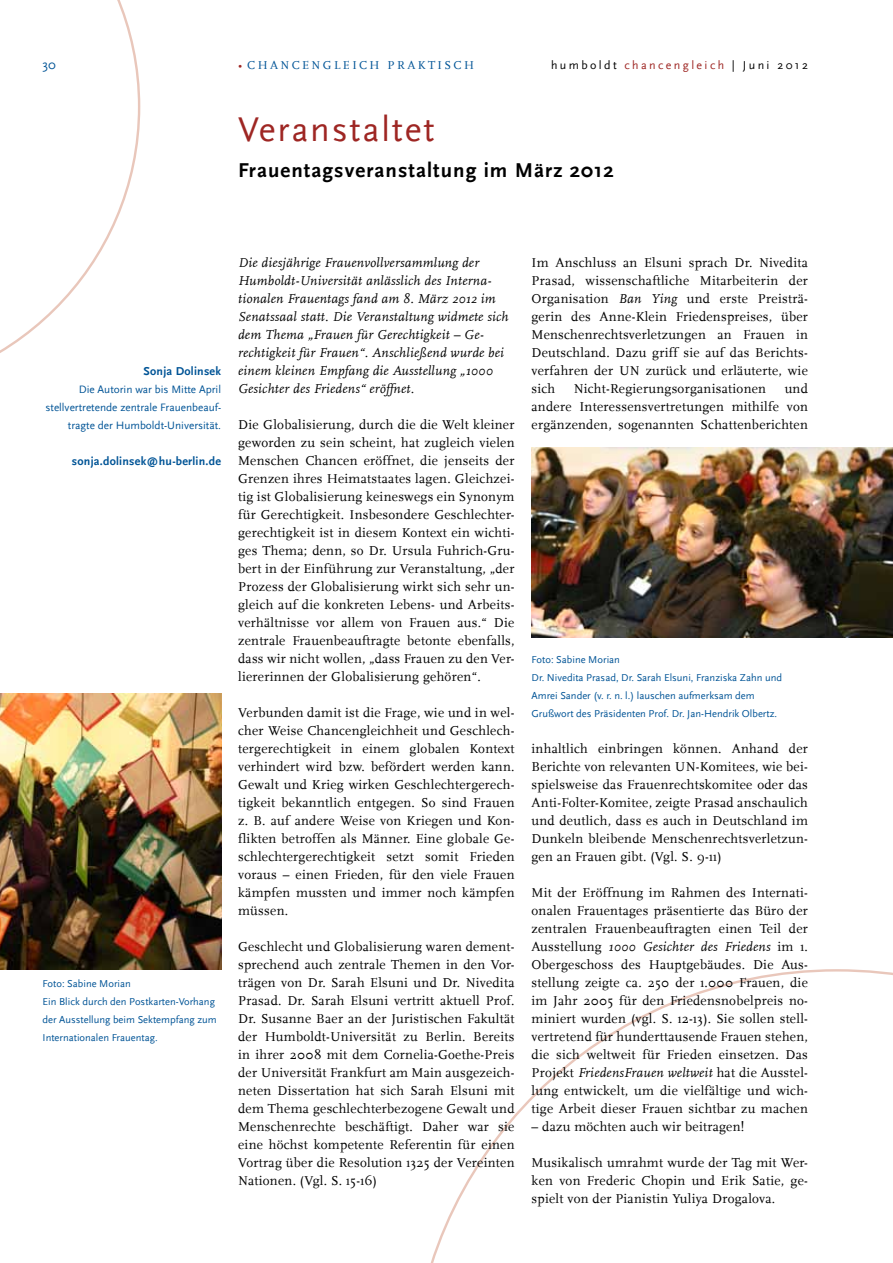
<style>
.page{position:relative;width:893px;height:1263px;background:#fff}
.page>*{position:absolute;margin:0;border:0;box-sizing:border-box;transform-origin:0 0}
.t1{font:36px "HU Scala Sans";letter-spacing:.05em;color:#9e2623}
.t2{font:700 21px "HU Scala Sans";letter-spacing:.05em;color:#000}
.t3{font:13.5px/18px "HU Scala";letter-spacing:.02em;color:#000;text-align:justify}
.t4{font:italic 13.5px/18px "HU Scala";letter-spacing:.02em;color:#000}
.t5{font:13.5px "HU Scala Sans";color:#005496}
.t6{font:700 12px "HU Scala Sans";letter-spacing:.02em;color:#005496}
.t7{font:12px "HU Scala Sans";letter-spacing:.2em;color:#000}
.t8{font:12px "HU Scala";letter-spacing:.2em;color:#005496}
.t9{font:11.25px/18px "HU Scala Sans";color:#005496;text-align:right}
.t10{font:10.5px/18px "HU Scala Sans";color:#005496}
.s1{font-family:"HU Scala Sans";color:#9e2623}
.s2{color:#9e2623}
.s3{font-style:italic}
</style>
<div class="page">
<svg style="left:430px;top:969px;width:463px;height:294px"></svg>
<img style="left:531px;top:447px;width:362px;height:191px">
<img style="left:0;top:693px;width:221px;height:276px">
<svg style="left:0;top:0;width:140px;height:353px"></svg>
<p class="t5" style="left:43px;top:57px;width:15px">30</p>
<p class="t8" style="left:238px;top:59px;width:237px"><span class="s1">•</span> Chanc engleic h Praktisc h</p>
<p class="t7" style="left:551px;top:59px;width:258px">humboldt <span class="s2">chancengleich</span> | Juni 2012</p>
<h1 class="t1" style="left:238px;top:110px;width:198px">Veranstaltet</h1>
<h2 class="t2" style="left:238px;top:158px;width:377px">Frauentagsveranstaltung im März 2012</h2>
<p class="t6" style="left:144px;top:364px;width:79px">Sonja Dolinsek</p>
<p class="t9" style="left:45px;top:381px;width:177px">Die Autorin war bis Mitte April stellvertretende zentrale Frauenbeauf&shy;tragte der Humboldt-Universität.</p>
<p class="t6" style="left:72px;top:454px;width:151px">sonja.dolinsek@hu-berlin.de</p>
<p class="t10" style="left:43px;top:975px;width:176px">Foto: Sabine Morian<br>Ein Blick durch den Postkarten-Vorhang der Ausstellung beim Sektempfang zum<br>Internationalen Frauentag.</p>
<p class="t4" style="left:238px;top:254px;width:272px">Die diesjährige Frauenvollversammlung der Humboldt-Universität anlässlich des Interna&shy;tionalen Frauentags fand am 8. März 2012 im Senatssaal statt. Die Veranstaltung widmete sich dem Thema „Frauen für Gerechtigkeit – Ge&shy;rechtigkeit für Frauen“. Anschließend wurde bei einem kleinen Empfang die Ausstellung „1000<br>Gesichter des Friedens“ eröffnet.</p>
<p class="t3" style="left:238px;top:416px;width:278px">Die Globalisierung, durch die die Welt kleiner geworden zu sein scheint, hat zugleich vielen Menschen Chancen eröffnet, die jenseits der Grenzen ihres Heimatstaates lagen. Gleichzei&shy;tig ist Globalisierung keineswegs ein Synonym für Gerechtigkeit. Insbesondere Geschlechter&shy;gerechtigkeit ist in diesem Kontext ein wichti&shy;ges Thema; denn, so Dr. Ursula Fuhrich-Gru&shy;bert in der Einführung zur Veranstaltung, „der Prozess der Globalisierung wirkt sich sehr un&shy;gleich auf die konkreten Lebens- und Arbeits&shy;verhältnisse vor allem von Frauen aus.“ Die zentrale Frauenbeauftragte betonte ebenfalls, dass wir nicht wollen, „dass Frauen zu den Ver&shy;liererinnen der Globalisierung gehören“.</p>
<p class="t3" style="left:238px;top:704px;width:278px">Verbunden damit ist die Frage, wie und in wel&shy;cher Weise Chancengleichheit und Geschlech&shy;tergerechtigkeit in einem globalen Kontext verhindert wird bzw. befördert werden kann.<br>Gewalt und Krieg wirken Geschlechtergerech&shy;tigkeit bekanntlich entgegen. So sind Frauen z. B. auf andere Weise von Kriegen und Kon&shy;flikten betroffen als Männer. Eine globale Ge&shy;schlechtergerechtigkeit setzt somit Frieden voraus – einen Frieden, für den viele Frauen kämpfen mussten und immer noch kämpfen müssen.</p>
<p class="t3" style="left:238px;top:938px;width:278px">Geschlecht und Globalisierung waren dement&shy;sprechend auch zentrale Themen in den Vor&shy;trägen von Dr. Sarah Elsuni und Dr. Nivedita Prasad. Dr. Sarah Elsuni vertritt aktuell Prof.<br>Dr. Susanne Baer an der Juristischen Fakultät der Humboldt-Universität zu Berlin. Bereits in ihrer 2008 mit dem Cornelia-Goethe-Preis der Universität Frankfurt am Main ausgezeich&shy;neten Dissertation hat sich Sarah Elsuni mit dem Thema geschlechterbezogene Gewalt und Menschenrechte beschäftigt. Daher war sie eine höchst kompetente Referentin für einen Vortrag über die Resolution 1325 der Vereinten Nationen. (Vgl. S . 15-16)</p>
<p class="t3" style="left:531px;top:254px;width:278px">Im Anschluss an Elsuni sprach Dr. Nivedita Prasad, wissenschaftliche Mitarbeiterin der Organisation <span class="s3">Ban Ying</span> und erste Preisträ&shy;gerin des Anne-Klein Friedenspreises, über Menschenrechtsverletzungen an Frauen in Deutschland. Dazu griff sie auf das Berichts&shy;verfahren der UN zurück und erläuterte, wie sich</p>
<p class="t3" style="left:531px;top:380px;width:278px;text-indent:253px">und andere Interessensvertretungen mithilfe von ergänzenden, sogenannten S chattenberichten</p>
<p class="t3" style="left:574px;top:380px;width:194px">Nicht-Regierungsorganisationen</p>
<p class="t10" style="left:531px;top:651px;width:252px">Foto: Sabine Morian<br>Dr. Nivedita Prasad, Dr. Sarah Elsuni, Franziska Zahn und Amrei Sander (v. r. n. l.) lauschen aufmerksam dem Grußwort des Präsidenten Prof. Dr. Jan-Hendrik Olbertz.</p>
<p class="t3" style="left:531px;top:740px;width:278px">inhaltlich einbringen können. Anhand der Berichte von relevanten UN-Komitees, wie bei&shy;spielsweise das Frauenrechtskomitee oder das Anti-Folter-Komitee, zeigte Prasad anschaulich und deutlich, dass es auch in Deutschland im Dunkeln bleibende Menschenrechtsverletzun&shy;gen an Frauen gibt. (Vgl. S . 9-11)</p>
<p class="t3" style="left:531px;top:884px;width:278px">Mit der Eröffnung im Rahmen des Internati&shy;onalen Frauentages präsentierte das Büro der zentralen Frauenbeauftragten einen Teil der Ausstellung <span class="s3">1000 Gesichter des Friedens</span> im 1.<br>Obergeschoss des Hauptgebäudes. Die Aus&shy;stellung zeigte ca. 250 der 1.000 Frauen, die im Jahr 2005 für den Friedensnobelpreis no&shy;miniert wurden (vgl. S . 12-13). Sie sollen stell&shy;vertretend für hunderttausende Frauen stehen, die sich weltweit für Frieden einsetzen. Das Projekt <span class="s3">FriedensFrauen weltweit</span> hat die Ausstel&shy;lung entwickelt, um die vielfältige und wich&shy;tige Arbeit dieser Frauen sichtbar zu machen</p>
<p class="t3" style="left:532px;top:1118px;width:214px">– dazu möchten auch wir beitragen!</p>
<p class="t3" style="left:532px;top:1154px;width:278px">Musikalisch umrahmt wurde der Tag mit Wer&shy;ken von Frederic Chopin und Erik Satie, ge&shy;spielt von der Pianistin Yuliya Drogalova.</p>
</div>
